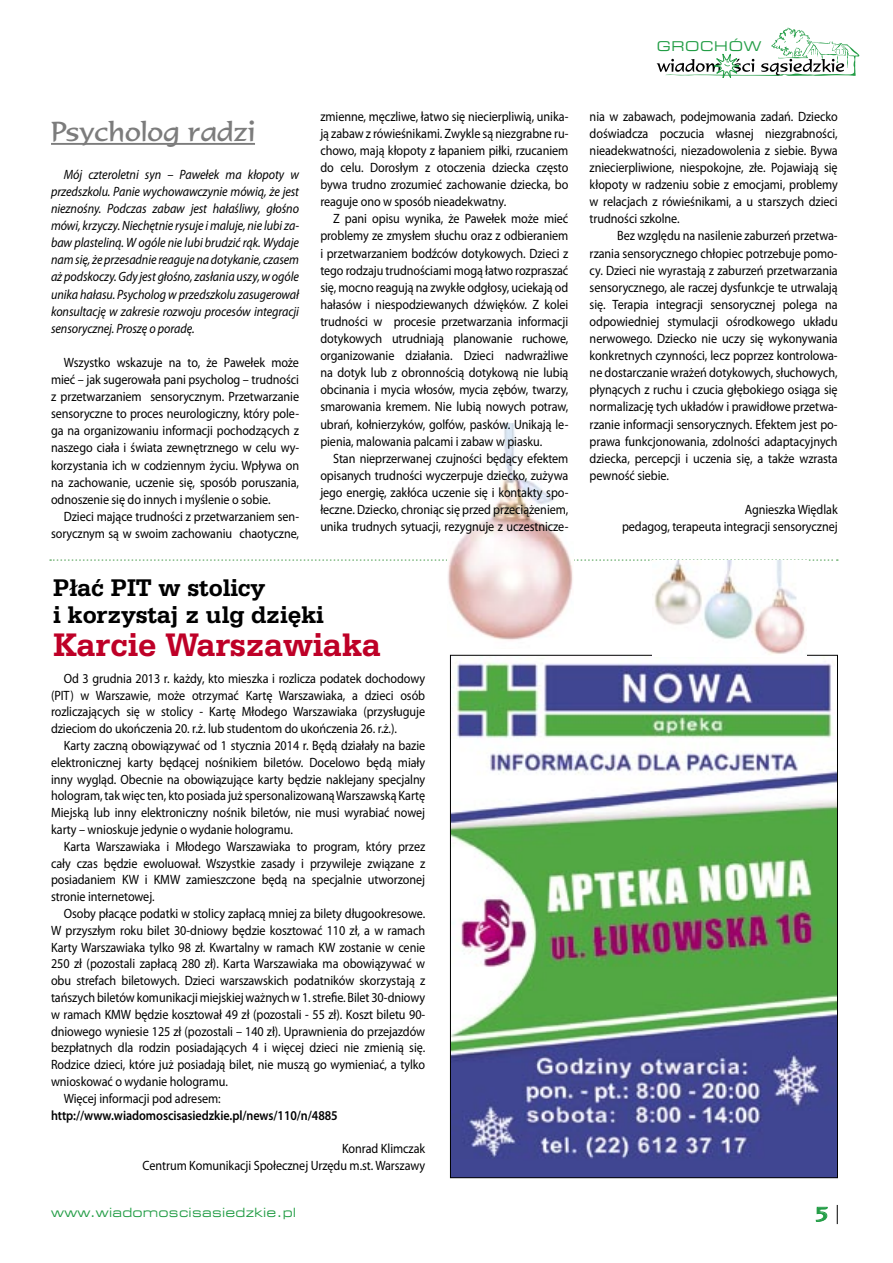
<style>
.page{position:relative;width:893px;height:1263px;background:#fff}
.page>*{position:absolute;margin:0;border:0;box-sizing:border-box;transform-origin:0 0}
.t1{font:700 34.5px "Serifa PL";letter-spacing:-.005em;color:#be0027}
.t2{font:27px "Formal 436 PL";letter-spacing:.01em;color:#7c7c7c}
.t3{font:700 25.5px/27px "Serifa PL";letter-spacing:-.005em;color:#000}
.t4{font:21px "Formal 436 PL";color:#239d46;scale:1.2 1}
.t5{font:13.5px/17.1px "Myriad Pro";letter-spacing:-.005em;color:#000;text-align:justify;scale:.9 1}
.t6{font:italic 13.5px/17.1px "Myriad Pro";letter-spacing:-.005em;color:#000;text-align:justify;scale:.9 1}
.t7{font:600 13.5px "Myriad Pro";letter-spacing:-.005em;color:#000;scale:.9 1}
.t8{font:expanded 13.5px "Square 721 PL";letter-spacing:.05em;color:#239d46}
.t9{font:expanded 12.75px "Square 721 PL";letter-spacing:.015em;color:#239d46}
</style>
<div class="page">
<svg style="left:657px;top:28px;width:202px;height:50px"></svg>
<svg style="left:815px;top:1207px;width:13px;height:15px"></svg>
<svg style="left:837px;top:1205px;width:1px;height:19px"></svg>
<svg style="left:50px;top:559px;width:788px;height:2px"></svg>
<img style="left:448px;top:423px;width:125px;height:217px">
<img style="left:452px;top:657px;width:384px;height:519px">
<hr style="left:51px;top:143px;width:204px;height:2px;background:#7c7c7c">
<img style="left:654px;top:561px;width:151px;height:94px">
<p class="t8" style="left:657px;top:38px;width:106px">GROCHÓW</p>
<h2 class="t2" style="left:51px;top:114px;width:205px">Psycholog radzi</h2>
<p class="t6" style="left:51px;top:166px;width:277px;text-indent:13px">Mój czteroletni syn – Pawełek ma kłopoty w przedszkolu. Panie wychowawczynie mówią, że jest nieznośny. Podczas zabaw jest hałaśliwy, głośno mówi, krzyczy. Niechętnie rysuje i maluje, nie lubi za&shy;baw plasteliną. W ogóle nie lubi brudzić rąk. Wydaje nam się, że przesadnie reaguje na dotykanie, czasem aż podskoczy. Gdy jest głośno, zasłania uszy, w ogóle unika hałasu. Psycholog w przedszkolu zasugerował konsultację w zakresie rozwoju procesów integracji sensorycznej. Proszę o poradę.</p>
<p class="t5" style="left:51px;top:354px;width:277px;text-indent:13px">Wszystko wskazuje na to, że Pawełek może mieć – jak sugerowała pani psycholog – trudności z przetwarzaniem sensorycznym. Przetwarzanie sensoryczne to proces neurologiczny, który pole&shy;ga na organizowaniu informacji pochodzących z naszego ciała i świata zewnętrznego w celu wy&shy;korzystania ich w codziennym życiu. Wpływa on na zachowanie, uczenie się, sposób poruszania, odnoszenie się do innych i myślenie o sobie.</p>
<p class="t5" style="left:51px;top:508px;width:277px;text-align:right">Dzieci mające trudności z przetwarzaniem sen&shy;sorycznym są w swoim zachowaniu chaotyczne,</p>
<p class="t5" style="left:320px;top:108px;width:277px">zmienne, męczliwe, łatwo się niecierpliwią, unika&shy;ją zabaw z rówieśnikami. Zwykle są niezgrabne ru&shy;chowo, mają kłopoty z łapaniem piłki, rzucaniem do celu. Dorosłym z otoczenia dziecka często bywa trudno zrozumieć zachowanie dziecka, bo reaguje ono w sposób nieadekwatny.</p>
<p class="t5" style="left:320px;top:210px;width:277px;text-indent:13px">Z pani opisu wynika, że Pawełek może mieć problemy ze zmysłem słuchu oraz z odbieraniem i przetwarzaniem bodźców dotykowych. Dzieci z tego rodzaju trudnościami mogą łatwo rozpraszać się, mocno reagują na zwykłe odgłosy, uciekają od hałasów i niespodziewanych dźwięków. Z kolei trudności w procesie przetwarzania informacji dotykowych utrudniają planowanie ruchowe, organizowanie działania. Dzieci nadwrażliwe na dotyk lub z obronnością dotykową nie lubią obcinania i mycia włosów, mycia zębów, twarzy, smarowania kremem. Nie lubią nowych potraw, ubrań, kołnierzyków, golfów, pasków. Unikają le&shy;pienia, malowania palcami i zabaw w piasku.</p>
<p class="t5" style="left:320px;top:450px;width:277px;text-indent:13px">Stan nieprzerwanej czujności będący efektem opisanych trudności wyczerpuje dziecko, zużywa jego energię, zakłóca uczenie się i kontakty spo&shy;łeczne. Dziecko, chroniąc się przed przeciążeniem, unika trudnych sytuacji, rezygnuje z uczestnicze-</p>
<h3 class="t3" style="left:53px;top:574px;width:272px">Płaç PIT w stolicy<br>i korzystaj z ulg dzi´ki</h3>
<h1 class="t1" style="left:53px;top:624px;width:329px">Karcie Warszawiaka</h1>
<p class="t5" style="left:51px;top:670px;width:417px;text-indent:13px">Od 3 grudnia 2013 r. każdy, kto mieszka i rozlicza podatek dochodowy (PIT) w Warszawie, może otrzymać Kartę Warszawiaka, a dzieci osób rozliczających się w stolicy - Kartę Młodego Warszawiaka (przysługuje dzieciom do ukończenia 20. r.ż. lub studentom do ukończenia 26. r.ż.).</p>
<p class="t5" style="left:51px;top:737px;width:417px;text-indent:13px">Karty zaczną obowiązywać od 1 stycznia 2014 r. Będą działały na bazie elektronicznej karty będącej nośnikiem biletów. Docelowo będą miały inny wygląd. Obecnie na obowiązujące karty będzie naklejany specjalny hologram, tak więc ten, kto posiada już spersonalizowaną Warszawską Kartę Miejską lub inny elektroniczny nośnik biletów, nie musi wyrabiać nowej karty – wnioskuje jedynie o wydanie hologramu.</p>
<p class="t5" style="left:51px;top:838px;width:417px;text-indent:13px">Karta Warszawiaka i Młodego Warszawiaka to program, który przez cały czas będzie ewoluował. Wszystkie zasady i przywileje związane z posiadaniem KW i KMW zamieszczone będą na specjalnie utworzonej stronie internetowej.</p>
<p class="t5" style="left:64px;top:905px;width:403px">Osoby płacące podatki w stolicy zapłacą mniej za bilety długookresowe.</p>
<p class="t5" style="left:51px;top:922px;width:417px">W przyszłym roku bilet 30-dniowy będzie kosztować 110 zł, a w ramach</p>
<p class="t5" style="left:51px;top:939px;width:417px">Karty Warszawiaka tylko 98 zł. Kwartalny w ramach KW zostanie w cenie</p>
<p class="t5" style="left:51px;top:955px;width:417px">250 zł (pozostali zapłacą 280 zł). Karta Warszawiaka ma obowiązywać w</p>
<p class="t5" style="left:51px;top:972px;width:417px">obu strefach biletowych. Dzieci warszawskich podatników skorzystają z</p>
<p class="t5" style="left:51px;top:989px;width:417px">tańszych biletów komunikacji miejskiej ważnych w 1. strefie. Bilet 30-dniowy</p>
<p class="t5" style="left:51px;top:1006px;width:417px">w ramach KMW będzie kosztował 49 zł (pozostali - 55 zł). Koszt biletu 90-</p>
<p class="t5" style="left:51px;top:1023px;width:417px">dniowego wyniesie 125 zł (pozostali – 140 zł). Uprawnienia do przejazdów</p>
<p class="t5" style="left:51px;top:1039px;width:417px">bezpłatnych dla rodzin posiadających 4 i więcej dzieci nie zmienią się.</p>
<p class="t5" style="left:51px;top:1056px;width:417px">Rodzice dzieci, które już posiadają bilet, nie muszą go wymieniać, a tylko</p>
<p class="t5" style="left:51px;top:1073px;width:198px">wnioskować o wydanie hologramu.</p>
<p class="t5" style="left:64px;top:1090px;width:176px">Więcej informacji pod adresem:</p>
<p class="t7" style="left:51px;top:1107px;width:320px">http://www.wiadomoscisasiedzkie.pl/news/110/n/4885</p>
<p class="t5" style="left:143px;top:1140px;width:315px;text-align:right">Konrad Klimczak<br>Centrum Komunikacji Społecznej Urzędu m.st. Warszawy</p>
<p class="t5" style="left:590px;top:108px;width:277px">nia w zabawach, podejmowania zadań. Dziecko doświadcza poczucia własnej niezgrabności, nieadekwatności, niezadowolenia z siebie. Bywa zniecierpliwione, niespokojne, złe. Pojawiają się kłopoty w radzeniu sobie z emocjami, problemy w relacjach z rówieśnikami, a u starszych dzieci trudności szkolne.</p>
<p class="t5" style="left:590px;top:228px;width:277px;text-indent:28px">Bez względu na nasilenie zaburzeń przetwa&shy;rzania sensorycznego chłopiec potrzebuje pomo&shy;cy. Dzieci nie wyrastają z zaburzeń przetwarzania sensorycznego, ale raczej dysfunkcje te utrwalają się. Terapia integracji sensorycznej polega na odpowiedniej stymulacji ośrodkowego układu nerwowego. Dziecko nie uczy się wykonywania konkretnych czynności, lecz poprzez kontrolowa&shy;ne dostarczanie wrażeń dotykowych, słuchowych, płynących z ruchu i czucia głębokiego osiąga się normalizację tych układów i prawidłowe przetwa&shy;rzanie informacji sensorycznych. Efektem jest po&shy;prawa funkcjonowania, zdolności adaptacyjnych dziecka, percepcji i uczenia się, a także wzrasta pewność siebie.</p>
<p class="t5" style="left:622px;top:501px;width:241px;text-align:right">Agnieszka Więdlak<br>pedagog, terapeuta integracji sensorycznej</p>
<p class="t9" style="left:51px;top:1205px;width:247px">www.wiadomoscisasiedzkie.pl</p>
<h3 class="t4" style="left:815px;top:1197px;width:13px">5</h3>
</div>
